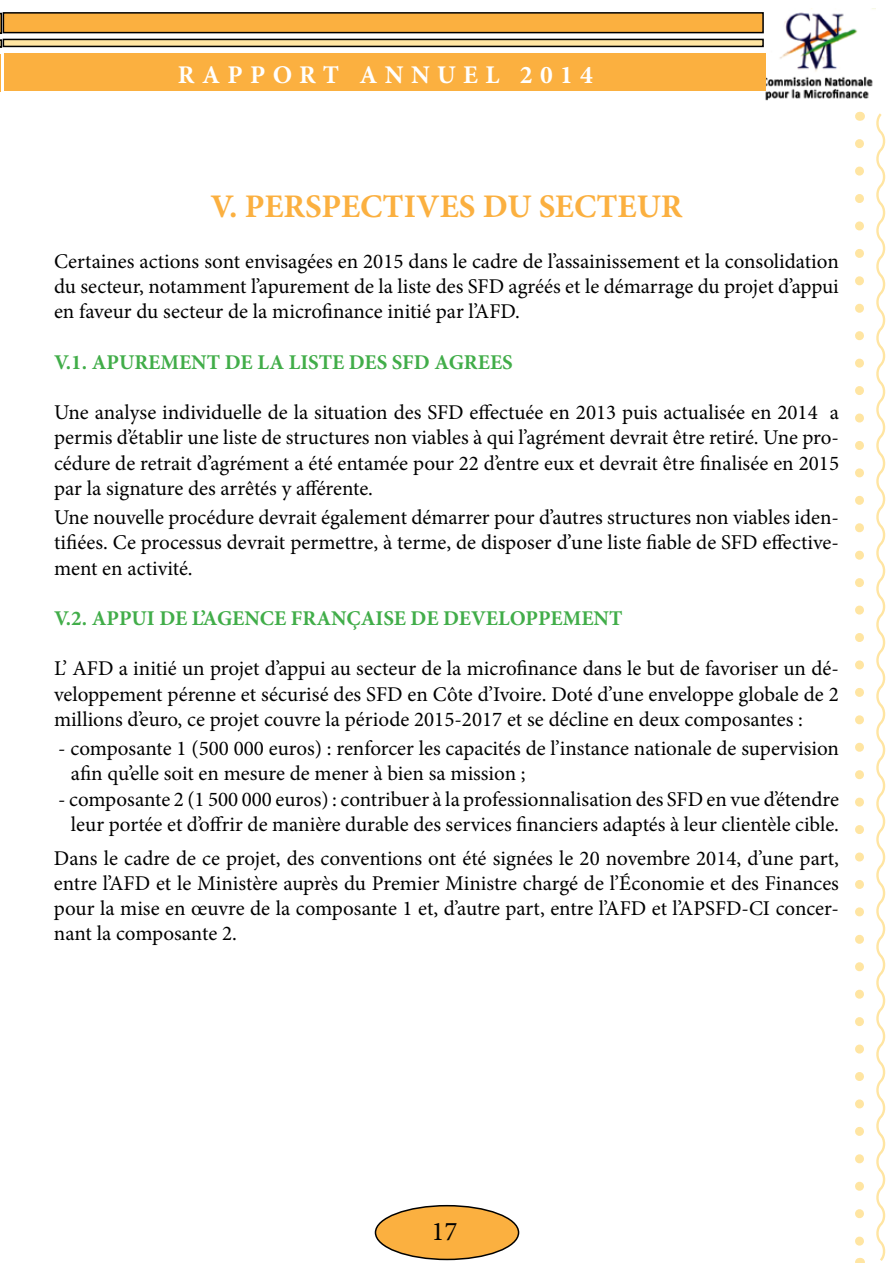
<style>
.page{position:relative;width:893px;height:1263px;background:#fff}
.page>*{position:absolute;margin:0;border:0;box-sizing:border-box;transform-origin:0 0}
.t1{font:700 33px "Minion Pro";color:#fbb040}
.t2{font:27px "Minion Pro";color:#000}
.t3{font:700 25.5px "Minion Pro";letter-spacing:.29em;color:#fff}
.t4{font:21px/25.2px "Minion Pro";color:#000;text-align:justify}
.t5{font:700 21px "Minion Pro";color:#41ad49}
</style>
<div class="page">
<svg style="left:0;top:13px;width:2px;height:35px"></svg>
<hr style="left:0;top:54px;width:1px;height:37px;background:#fbb040">
<img style="left:757px;top:12px;width:116px;height:88px">
<div style="left:3px;top:39px;width:760px;height:7px;background:#ffe5a2"></div>
<div style="left:3px;top:39px;width:761px;height:8px;border:2px solid #000"></div>
<div style="left:3px;top:13px;width:760px;height:20px;background:#fbb040"></div>
<div style="left:3px;top:12px;width:761px;height:21px;border:2px solid #000"></div>
<div style="left:5px;top:54px;width:761px;height:37px;background:#fbb040"></div>
<svg style="left:876px;top:113px;width:10px;height:1148px"></svg>
<svg style="left:855px;top:144px;width:9px;height:1102px"></svg>
<div style="left:375px;top:1206px;width:144px;height:53px;background:#fbb040;border-radius:50%"></div>
<div style="left:375px;top:1205px;width:144px;height:55px;border:2px solid #000;border-radius:50%"></div>
<p class="t3" style="left:178px;top:56px;width:417px">RAPPORT ANNUEL 2014</p>
<h1 class="t1" style="left:210px;top:184px;width:474px">V. PERSPECTIVES DU SECTEUR</h1>
<p class="t4" style="left:54px;top:249px;width:786px">Certaines actions sont envisagées en 2015 dans le cadre de l’assainissement et la consolidation du secteur, notamment l’apurement de la liste des SFD agréés et le démarrage du projet d’appui en faveur du secteur de la microfinance initié par l’AFD.</p>
<p class="t5" style="left:54px;top:347px;width:460px">V.1. APUREMENT DE LA LISTE DES SFD AGREES</p>
<p class="t4" style="left:54px;top:400px;width:787px">Une analyse individuelle de la situation des SFD effectuée en 2013 puis actualisée en 2014 a permis d’établir une liste de structures non viables à qui l’agrément devrait être retiré. Une pro&shy;cédure de retrait d’agrément a été entamée pour 22 d’entre eux et devrait être finalisée en 2015 par la signature des arrêtés y afférente.</p>
<p class="t4" style="left:54px;top:505px;width:786px">Une nouvelle procédure devrait également démarrer pour d’autres structures non viables iden&shy;tifiées. Ce processus devrait permettre, à terme, de disposer d’une liste fiable de SFD effective&shy;ment en activité.</p>
<p class="t5" style="left:54px;top:603px;width:570px">V.2. APPUI DE L’AGENCE FRANÇAISE DE DEVELOPPEMENT</p>
<p class="t4" style="left:54px;top:656px;width:786px">L’ AFD a initié un projet d’appui au secteur de la microfinance dans le but de favoriser un dé&shy;veloppement pérenne et sécurisé des SFD en Côte d’Ivoire. Doté d’une enveloppe globale de 2 millions d’euro, ce projet couvre la période 2015-2017 et se décline en deux composantes :</p>
<p class="t4" style="left:71px;top:736px;width:769px;text-indent:-13px">- composante 1 (500 000 euros) : renforcer les capacités de l’instance nationale de supervision afin qu’elle soit en mesure de mener à bien sa mission ;</p>
<p class="t4" style="left:58px;top:786px;width:782px;text-align:right">- composante 2 (1 500 000 euros) : contribuer à la professionnalisation des SFD en vue d’étendre leur portée et d’offrir de manière durable des services financiers adaptés à leur clientèle cible.</p>
<p class="t4" style="left:54px;top:845px;width:786px">Dans le cadre de ce projet, des conventions ont été signées le 20 novembre 2014, d’une part, entre l’AFD et le Ministère auprès du Premier Ministre chargé de l’Économie et des Finances pour la mise en œuvre de la composante 1 et, d’autre part, entre l’AFD et l’APSFD-CI concer&shy;nant la composante 2.</p>
<p class="t2" style="left:431px;top:1213px;width:27px">17</p>
</div>
